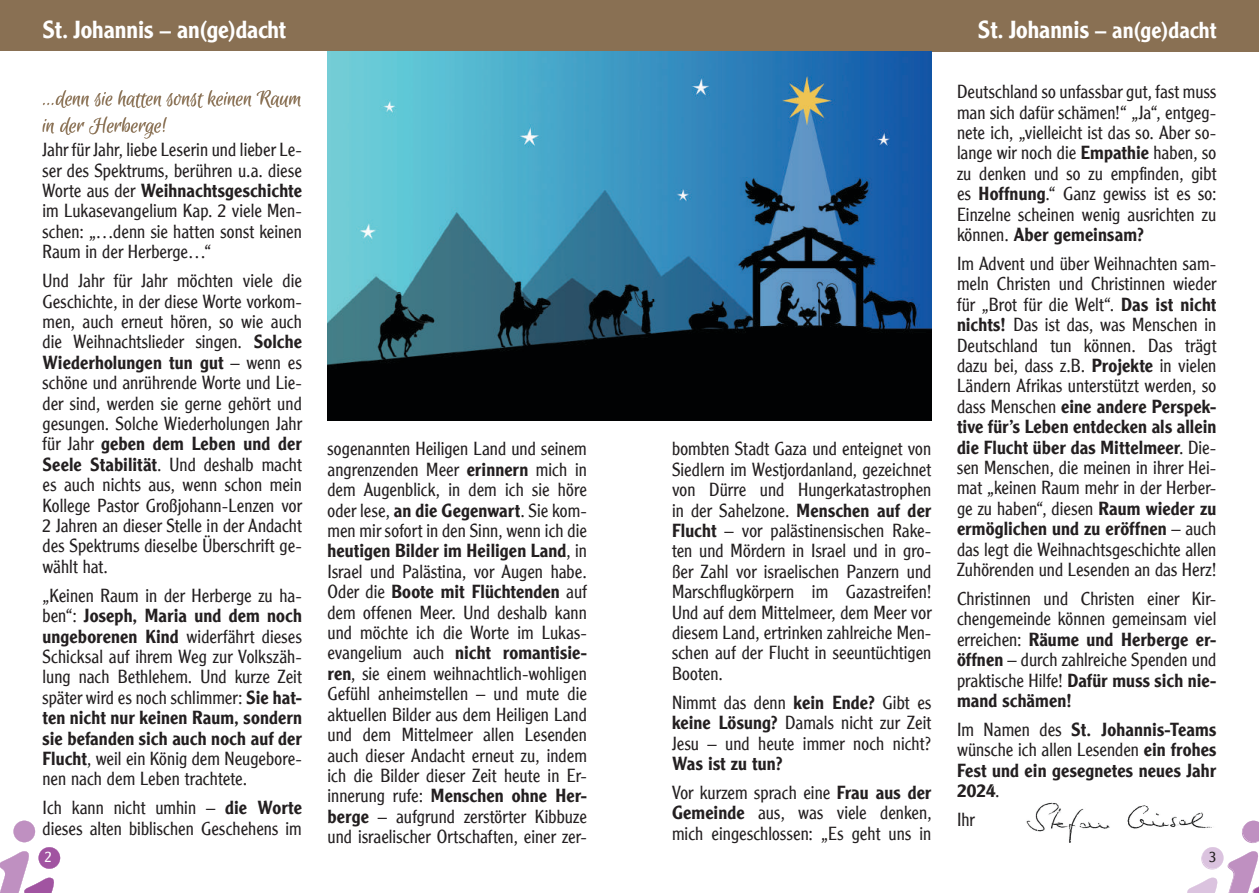
<style>
.page{position:relative;width:1259px;height:893px;background:#fff}
.page>*{position:absolute;margin:0;border:0;box-sizing:border-box;transform-origin:0 0}
.t1{font:24px/27px "Euphoria Script";letter-spacing:-.005em;color:#897053}
.t2{font:500 24px "Clearface Gothic LH";letter-spacing:-.01em;color:#fff}
.t3{font:500 22.5px "Clearface Gothic LH";color:#fff}
.t4{font:300 18.45px/20.4px "Clearface Gothic LH";color:#231f20;text-align:justify}
.t5{font:500 18.45px/20.4px "Clearface Gothic LH";letter-spacing:.005em;color:#231f20}
.t6{font:300 15px "Clearface Gothic LH";color:#fff}
.t7{font:300 15px "Clearface Gothic LH";color:#231f20}
.s1{font-size:22.5px}
.s2{font-size:24px}
.s3{font-weight:500}
.s4{font-weight:300}
</style>
<div class="page">
<div style="left:0;top:0;width:629px;height:51px;background:#897053"></div>
<div style="left:629px;top:0;width:630px;height:51px;background:#897053"></div>
<svg style="left:0;top:821px;width:60px;height:72px"></svg>
<img style="left:1026px;top:802px;width:178px;height:41px">
<svg style="left:1155px;top:821px;width:104px;height:72px"></svg>
<img style="left:327px;top:51px;width:604px;height:370px">
<h1 class="t2" style="left:43px;top:15px;width:245px">St. Johannis <span class="s1">–</span> an(ge)dacht</h1>
<p class="t3" style="left:978px;top:16px;width:240px"><span class="s2">St. Johannis</span> – an(ge)dacht</p>
<h1 class="t1" style="left:43px;top:86px;width:261px">…denn sie hatten sonst keinen Raum in der Herberge!</h1>
<h1 class="t1" style="left:118px;top:86px;width:10px">h</h1>
<h1 class="t1" style="left:70px;top:113px;width:9px">e</h1>
<p class="t4" style="left:43px;top:139px;width:261px">Jahr für Jahr, liebe Leserin und lieber Le&shy;ser des Spektrums, berühren u.a. diese Worte aus der <span class="s3">Weihnachtsgeschichte </span>im Lukasevangelium Kap. 2 viele Men&shy;schen: „…denn sie hatten sonst keinen Raum in der Herberge…“</p>
<p class="t4" style="left:43px;top:270px;width:261px">Und Jahr für Jahr möchten viele die Geschichte, in der diese Worte vorkom&shy;men, auch erneut hören, so wie auch die Weihnachtslieder singen. <span class="s3">Solche Wiederholungen tun gut</span> – wenn es schöne und anrührende Worte und Lie&shy;der sind, werden sie gerne gehört und gesungen. Solche Wiederholungen Jahr für Jahr <span class="s3">geben dem Leben und der Seele Stabilität</span>. Und deshalb macht es auch nichts aus, wenn schon mein Kollege Pastor Großjohann-Lenzen vor 2 Jahren an dieser Stelle in der Andacht des Spektrums dieselbe Überschrift ge&shy;wählt hat.</p>
<p class="t4" style="left:43px;top:585px;width:261px">„Keinen Raum in der Herberge zu ha&shy;ben“: <span class="s3">Joseph, Maria und dem noch ungeborenen Kind</span> widerfährt dieses Schicksal auf ihrem Weg zur Volkszäh&shy;lung nach Bethlehem. Und kurze Zeit später wird es noch schlimmer: <span class="s3">Sie hat&shy;ten nicht nur keinen Raum, sondern sie befanden sich auch noch auf der Flucht</span>, weil ein König dem Neugebore&shy;nen nach dem Leben trachtete.</p>
<p class="t4" style="left:43px;top:798px;width:261px">Ich kann nicht umhin – <span class="s3">die Worte </span>dieses alten biblischen Geschehens im</p>
<p class="t4" style="left:327px;top:439px;width:261px">sogenannten Heiligen Land und seinem angrenzenden Meer <span class="s3">erinnern</span> mich in dem Augenblick, in dem ich sie höre oder lese, <span class="s3">an die Gegenwart</span>. Sie kom&shy;men mir sofort in den Sinn, wenn ich die <span class="s3">heutigen Bilder im Heiligen Land</span>, in Israel und Palästina, vor Augen habe.<br>Oder die <span class="s3">Boote mit Flüchtenden</span> auf dem offenen Meer. Und deshalb kann und möchte ich die Worte im Lukas&shy;evangelium auch <span class="s3">nicht romantisie&shy;ren</span>, sie einem weihnachtlich-wohligen Gefühl anheimstellen – und mute die aktuellen Bilder aus dem Heiligen Land und dem Mittelmeer allen Lesenden auch dieser Andacht erneut zu, indem ich die Bilder dieser Zeit heute in Er&shy;innerung rufe: <span class="s3">Menschen ohne Her&shy;berge</span> – aufgrund zerstörter Kibbuze und israelischer Ortschaften, einer zer-</p>
<p class="t4" style="left:672px;top:439px;width:261px">bombten Stadt Gaza und enteignet von Siedlern im Westjordanland, gezeichnet von Dürre und Hungerkatastrophen in der Sahelzone. <span class="s3">Menschen auf der Flucht</span> – vor palästinensischen Rake&shy;ten und Mördern in Israel und in gro&shy;ßer Zahl vor israelischen Panzern und Marschflugkörpern im Gazastreifen!<br>Und auf dem Mittelmeer, dem Meer vor diesem Land, ertrinken zahlreiche Men&shy;schen auf der Flucht in seeuntüchtigen Booten.</p>
<p class="t4" style="left:672px;top:692px;width:261px">Nimmt das denn <span class="s3">kein Ende?</span> Gibt es <span class="s3">keine Lösung?</span> Damals nicht zur Zeit Jesu – und heute immer noch nicht?</p>
<p class="t5" style="left:672px;top:749px;width:261px;line-height:29px">Was ist zu tun?<br><span class="s4">Vor kurzem sprach eine</span> Frau aus der</p>
<p class="t4" style="left:672px;top:803px;width:261px"><span class="s3">Gemeinde</span> aus, was viele denken, mich eingeschlossen: „Es geht uns in</p>
<p class="t4" style="left:957px;top:82px;width:261px">Deutschland so unfassbar gut, fast muss man sich dafür schämen!“ „Ja“, entgeg&shy;nete ich, „vielleicht ist das so. Aber so&shy;lange wir noch die <span class="s3">Empathie</span> haben, so zu denken und so zu empfinden, gibt es <span class="s3">Hoffnung</span>.“ Ganz gewiss ist es so:<br>Einzelne scheinen wenig ausrichten zu können. <span class="s3">Aber gemeinsam?</span></p>
<p class="t4" style="left:957px;top:253px;width:261px">Im Advent und über Weihnachten sam&shy;meln Christen und Christinnen wieder für „Brot für die Welt“. <span class="s3">Das ist nicht nichts!</span> Das ist das, was Menschen in Deutschland tun können. Das trägt dazu bei, dass z.B. <span class="s3">Projekte</span> in vielen Ländern Afrikas unterstützt werden, so dass Menschen <span class="s3">eine andere Perspek&shy;tive für’s Leben entdecken als allein die Flucht über das Mittelmeer</span>. Die&shy;sen Menschen, die meinen in ihrer Hei&shy;mat „keinen Raum mehr in der Herber&shy;ge zu haben“, diesen <span class="s3">Raum wieder zu ermöglichen und zu eröffnen</span> – auch das legt die Weihnachtsgeschichte allen Zuhörenden und Lesenden an das Herz!</p>
<p class="t4" style="left:957px;top:588px;width:261px">Christinnen und Christen einer Kir&shy;chengemeinde können gemeinsam viel erreichen: <span class="s3">Räume und Herberge er&shy;öffnen</span> – durch zahlreiche Spenden und praktische Hilfe! <span class="s3">Dafür muss sich nie&shy;mand schämen!</span></p>
<p class="t5" style="left:957px;top:719px;width:261px;text-align:justify"><span class="s4">Im Namen des</span> St. Johannis-Teams <span class="s4">wünsche ich allen Lesenden</span> ein frohes Fest und ein gesegnetes neues Jahr 2024<span class="s4">.</span></p>
<p class="t4" style="left:957px;top:809px;width:19px">Ihr</p>
<p class="t6" style="left:45px;top:848px;width:9px">2</p>
<p class="t7" style="left:1209px;top:848px;width:9px">3</p>
</div>
